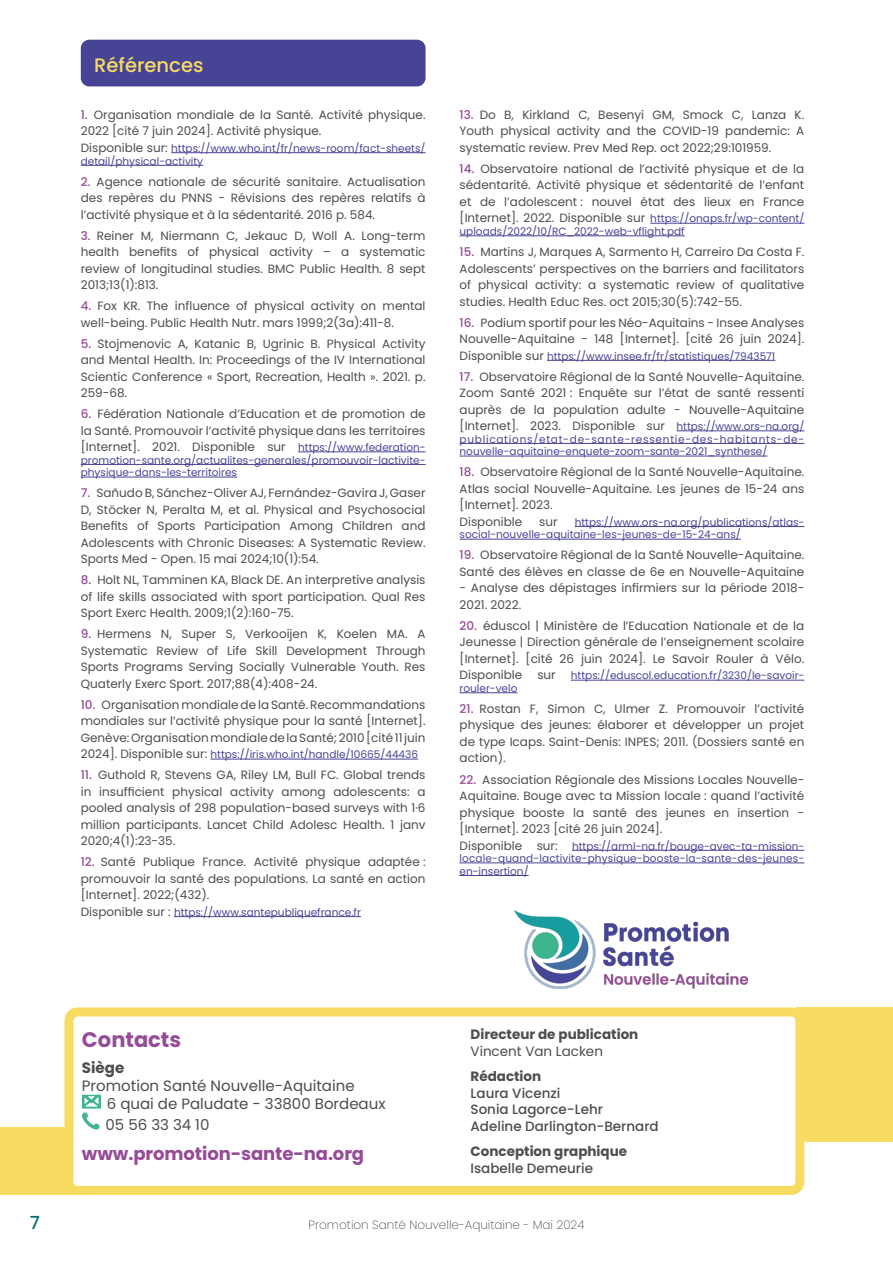
<style>
.page{position:relative;width:893px;height:1263px;background:#fff}
.page>*{position:absolute;margin:0;border:0;box-sizing:border-box;transform-origin:0 0}
.t1{font:700 21px "Poppins";color:#954b97}
.t2{font:500 19.5px "Poppins";color:#f8dc62}
.t3{font:700 18px "Poppins";letter-spacing:-.005em;color:#954b97}
.t4{font:500 18px "Poppins";color:#007270}
.t5{font:15px/18px "Poppins";color:#4d4d4d}
.t6{font:700 15px "Poppins";color:#4d4d4d}
.t7{font:500 13.5px/16.5px "Poppins";color:#4d4d4d}
.t8{font:700 13.5px "Poppins";color:#4d4d4d}
.t9{font:13.5px "Poppins";color:#4d4d4d}
.t10{font:12px/16.5px "Poppins";color:#4d4d4d;text-align:justify}
.t11{font:200 12px "Poppins";color:#4d4d4d}
.t12{font:10.5px/12.6px "Poppins";color:#484495}
.t13{font:10.5px/12.6px "Poppins";letter-spacing:.035em;color:#484495}
.s1{font-weight:500;color:#954b97}
.s2{font-size:12px;color:#4d4d4d}
.s3{font-size:10.5px;color:#484495}
</style>
<div class="page">
<div style="left:0;top:1127px;width:94px;height:68px;background:#f8dc62"></div>
<div style="left:69px;top:1012px;width:731px;height:178px;background:#fff;border-radius:9px"></div>
<svg style="left:82px;top:1095px;width:19px;height:35px"></svg>
<div style="left:64px;top:1007px;width:740px;height:188px;border:9px solid #f8dc62;border-radius:9px"></div>
<div style="left:797px;top:1007px;width:96px;height:135px;background:#f8dc62"></div>
<hr style="left:171px;top:152px;width:255px;height:1px;background:#484495">
<hr style="left:81px;top:165px;width:122px;height:1px;background:#484495">
<hr style="left:298px;top:452px;width:128px;height:1px;background:#484495">
<hr style="left:81px;top:464px;width:345px;height:1px;background:#484495">
<hr style="left:81px;top:477px;width:156px;height:1px;background:#484495">
<hr style="left:210px;top:759px;width:208px;height:1px;background:#484495">
<hr style="left:174px;top:916px;width:187px;height:1px;background:#484495">
<hr style="left:650px;top:223px;width:154px;height:1px;background:#484495">
<hr style="left:460px;top:236px;width:225px;height:1px;background:#484495">
<hr style="left:547px;top:360px;width:228px;height:1px;background:#484495">
<hr style="left:676px;top:431px;width:128px;height:1px;background:#484495">
<hr style="left:460px;top:443px;width:344px;height:1px;background:#484495">
<hr style="left:460px;top:456px;width:307px;height:1px;background:#484495">
<hr style="left:575px;top:526px;width:229px;height:1px;background:#484495">
<hr style="left:460px;top:539px;width:281px;height:1px;background:#484495">
<hr style="left:571px;top:680px;width:233px;height:1px;background:#484495">
<hr style="left:460px;top:692px;width:57px;height:1px;background:#484495">
<hr style="left:572px;top:850px;width:232px;height:1px;background:#484495">
<hr style="left:460px;top:863px;width:344px;height:1px;background:#484495">
<hr style="left:460px;top:875px;width:69px;height:1px;background:#484495">
<div style="left:81px;top:40px;width:345px;height:46px;background:#484495;border-radius:9px"></div>
<img style="left:514px;top:911px;width:233px;height:77px">
<h2 class="t2" style="left:94px;top:54px;width:111px">Références</h2>
<p class="t10" style="left:81px;top:107px;width:346px"><span class="s1">1.</span> Organisation mondiale de la Santé. Activité physique.<br>2022 [cité 7 juin 2024]. Activité physique.</p>
<p class="t12" style="left:81px;top:142px;width:346px"><span class="s2">Disponible sur:</span> https://www.who.int/fr/news-room/fact-sheets/ detail/physical-activity</p>
<p class="t10" style="left:81px;top:173px;width:346px"><span class="s1">2.</span> Agence nationale de sécurité sanitaire. Actualisation des repères du PNNS - Révisions des repères relatifs à l’activité physique et à la sédentarité. 2016 p. 584.</p>
<p class="t10" style="left:81px;top:227px;width:346px"><span class="s1">3.</span> Reiner M, Niermann C, Jekauc D, Woll A. Long-term health benefits of physical activity – a systematic review of longitudinal studies. BMC Public Health. 8 sept 2013;13(1):813.</p>
<p class="t10" style="left:81px;top:298px;width:346px"><span class="s1">4.</span> Fox KR. The influence of physical activity on mental well-being. Public Health Nutr. mars 1999;2(3a):411‑8.</p>
<p class="t10" style="left:81px;top:335px;width:346px"><span class="s1">5.</span> Stojmenovic A, Katanic B, Ugrinic B. Physical Activity and Mental Health. In: Proceedings of the IV International Scientic Conference « Sport, Recreation, Health ». 2021. p.<br>259‑68.</p>
<p class="t10" style="left:81px;top:406px;width:346px"><span class="s1">6.</span> Fédération Nationale d’Education et de promotion de la Santé. Promouvoir l’activité physique dans les territoires [Internet]. 2021. Disponible sur <span class="s3">https://www.federation-</span></p>
<p class="t12" style="left:81px;top:454px;width:346px">promotion-sante.org/actualites-generales/promouvoir-lactivite&shy;physique-dans-les-territoires</p>
<p class="t10" style="left:81px;top:485px;width:346px"><span class="s1">7.</span> Sañudo B, Sánchez-Oliver AJ, Fernández-Gavira J, Gaser D, Stöcker N, Peralta M, et al. Physical and Psychosocial Benefits of Sports Participation Among Children and Adolescents with Chronic Diseases: A Systematic Review.<br>Sports Med - Open. 15 mai 2024;10(1):54.</p>
<p class="t10" style="left:81px;top:572px;width:346px"><span class="s1">8.</span> Holt NL, Tamminen KA, Black DE. An interpretive analysis of life skills associated with sport participation. Qual Res Sport Exerc Health. 2009;1(2):160‑75.</p>
<p class="t10" style="left:81px;top:626px;width:346px"><span class="s1">9.</span> Hermens N, Super S, Verkooijen K, Koelen MA. A Systematic Review of Life Skill Development Through Sports Programs Serving Socially Vulnerable Youth. Res Quaterly Exerc Sport. 2017;88(4):408‑24.</p>
<p class="t10" style="left:81px;top:696px;width:346px"><span class="s1">10.</span> Organisation mondiale de la Santé. Recommandations mondiales sur l’activité physique pour la santé [Internet].<br>Genève: Organisation mondiale de la Santé; 2010 [cité 11 juin</p>
<p class="t12" style="left:81px;top:748px;width:339px"><span class="s2">2024]. Disponible sur:</span> https://iris.who.int/handle/10665/44436</p>
<p class="t10" style="left:81px;top:767px;width:346px"><span class="s1">11.</span> Guthold R, Stevens GA, Riley LM, Bull FC. Global trends in insufficient physical activity among adolescents: a pooled analysis of 298 population-based surveys with 1·6 million participants. Lancet Child Adolesc Health. 1 janv 2020;4(1):23‑35.</p>
<p class="t10" style="left:81px;top:854px;width:346px"><span class="s1">12.</span> Santé Publique France. Activité physique adaptée : promouvoir la santé des populations. La santé en action [Internet]. 2022;(432).</p>
<p class="t12" style="left:81px;top:906px;width:282px"><span class="s2">Disponible sur :</span> https://www.santepubliquefrance.fr</p>
<p class="t10" style="left:460px;top:107px;width:346px"><span class="s1">13.</span> Do B, Kirkland C, Besenyi GM, Smock C, Lanza K.<br>Youth physical activity and the COVID-19 pandemic: A systematic review. Prev Med Rep. oct 2022;29:101959.</p>
<p class="t10" style="left:460px;top:161px;width:346px"><span class="s1">14.</span> Observatoire national de l’activité physique et de la sédentarité. Activité physique et sédentarité de l’enfant et de l’adolescent : nouvel état des lieux en France [Internet]. 2022. Disponible sur <span class="s3">https://onaps.fr/wp-content/</span></p>
<p class="t12" style="left:460px;top:225px;width:227px">uploads/2022/10/RC_2022-web-vflight.pdf</p>
<p class="t10" style="left:460px;top:244px;width:346px"><span class="s1">15.</span> Martins J, Marques A, Sarmento H, Carreiro Da Costa F.<br>Adolescents’ perspectives on the barriers and facilitators of physical activity: a systematic review of qualitative studies. Health Educ Res. oct 2015;30(5):742‑55.</p>
<p class="t10" style="left:460px;top:314px;width:346px"><span class="s1">16.</span> Podium sportif pour les Néo-Aquitains - Insee Analyses<br>Nouvelle-Aquitaine - 148 [Internet]. [cité 26 juin 2024].</p>
<p class="t12" style="left:460px;top:350px;width:317px"><span class="s2">Disponible sur</span> https://www.insee.fr/fr/statistiques/7943571</p>
<p class="t10" style="left:460px;top:368px;width:346px"><span class="s1">17.</span> Observatoire Régional de la Santé Nouvelle-Aquitaine.<br>Zoom Santé 2021 : Enquête sur l’état de santé ressenti auprès de la population adulte - Nouvelle-Aquitaine [Internet]. 2023. Disponible sur <span class="s3">https://www.ors-na.org/</span></p>
<p class="t13" style="left:460px;top:433px;width:346px">publications/etat-de-sante-ressentie-des-habitants-de&shy;nouvelle-aquitaine-enquete-zoom-sante-2021_synthese/</p>
<p class="t10" style="left:460px;top:464px;width:346px;text-align:left"><span class="s1">18.</span> Observatoire Régional de la Santé Nouvelle-Aquitaine.<br>Atlas social Nouvelle-Aquitaine. Les jeunes de 15-24 ans [Internet]. 2023.<br>Disponible</p>
<p class="t12" style="left:460px;top:516px;width:346px;text-indent:115px">https://www.ors-na.org/publications/atlas&shy;social-nouvelle-aquitaine-les-jeunes-de-15-24-ans/</p>
<p class="t10" style="left:460px;top:547px;width:346px"><span class="s1">19.</span> Observatoire Régional de la Santé Nouvelle-Aquitaine.<br>Santé des élèves en classe de 6e en Nouvelle-Aquitaine</p>
<p class="t10" style="left:460px;top:580px;width:346px">- Analyse des dépistages infirmiers sur la période 2018-<br>2021. 2022.</p>
<p class="t10" style="left:460px;top:617px;width:346px"><span class="s1">20.</span> éduscol | Ministère de l’Education Nationale et de la Jeunesse | Direction générale de l’enseignement scolaire [Internet]. [cité 26 juin 2024]. Le Savoir Rouler à Vélo.<br>Disponible</p>
<p class="t10" style="left:539px;top:513px;width:20px">sur</p>
<p class="t10" style="left:537px;top:667px;width:20px">sur</p>
<p class="t12" style="left:571px;top:669px;width:235px">https://eduscol.education.fr/3230/le-savoir-</p>
<p class="t12" style="left:460px;top:682px;width:59px">rouler-velo</p>
<p class="t10" style="left:460px;top:701px;width:346px"><span class="s1">21.</span> Rostan F, Simon C, Ulmer Z. Promouvoir l’activité physique des jeunes: élaborer et développer un projet de type Icaps. Saint-Denis: INPES; 2011. (Dossiers santé en action).</p>
<p class="t10" style="left:460px;top:771px;width:346px"><span class="s1">22.</span> Association Régionale des Missions Locales Nouvelle-Aquitaine. Bouge avec ta Mission locale : quand l’activité physique booste la santé des jeunes en insertion - [Internet]. 2023 [cité 26 juin 2024].</p>
<p class="t12" style="left:460px;top:839px;width:346px;text-align:justify"><span class="s2">Disponible sur:</span> https://arml-na.fr/bouge-avec-ta-mission&shy;locale-quand-lactivite-physique-booste-la-sante-des-jeunes&shy;en-insertion/</p>
<h1 class="t1" style="left:82px;top:1027px;width:101px">Contacts</h1>
<p class="t6" style="left:82px;top:1058px;width:44px">Siège</p>
<p class="t5" style="left:107px;top:1076px;width:280px;text-indent:-25px">Promotion Santé Nouvelle-Aquitaine<br>6 quai de Paludate - 33800 Bordeaux</p>
<p class="t5" style="left:106px;top:1115px;width:105px">05 56 33 34 10</p>
<h3 class="t3" style="left:82px;top:1143px;width:284px">www.promotion-sante-na.org</h3>
<p class="t8" style="left:471px;top:1026px;width:169px">Directeur de publication</p>
<p class="t9" style="left:471px;top:1043px;width:134px">Vincent Van Lacken</p>
<p class="t8" style="left:471px;top:1068px;width:72px">Rédaction</p>
<p class="t7" style="left:471px;top:1085px;width:190px">Laura Vicenzi<br>Sonia Lagorce-Lehr<br>Adeline Darlington-Bernard</p>
<p class="t8" style="left:471px;top:1143px;width:158px">Conception graphique</p>
<p class="t7" style="left:471px;top:1160px;width:124px">Isabelle Demeurie</p>
<h3 class="t4" style="left:30px;top:1212px;width:12px">7</h3>
<p class="t11" style="left:308px;top:1218px;width:278px">Promotion Santé Nouvelle-Aquitaine - Mai 2024</p>
</div>
